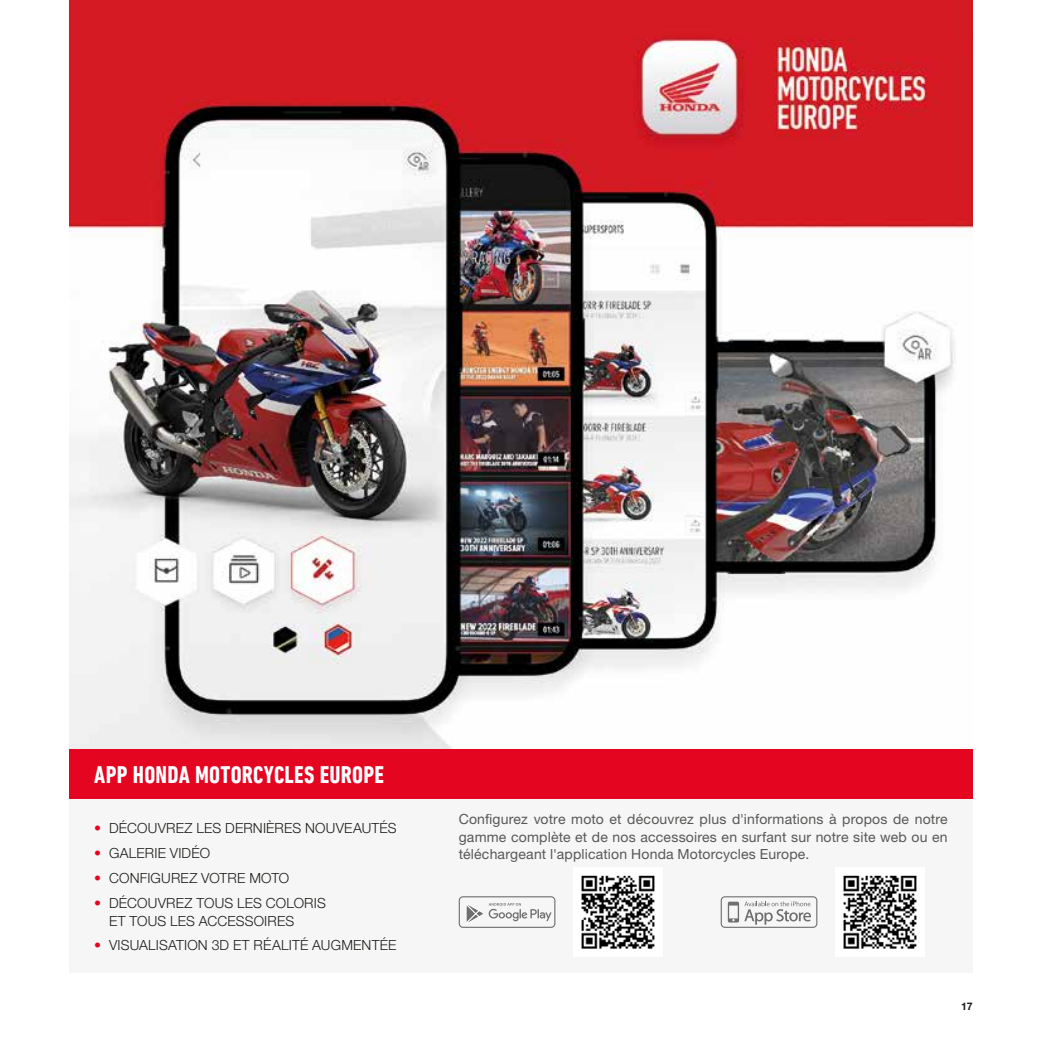
<style>
.page{position:relative;width:1042px;height:1042px;background:#fff}
.page>*{position:absolute;margin:0;border:0;box-sizing:border-box;transform-origin:0 0}
.t1{font:700 condensed 24.5px "DIN Next LT Pro";letter-spacing:.01em;color:#fff}
.t2{font:14px/17.5px "Helvetica Neue LT Std";letter-spacing:.015em;color:#575756;text-align:justify}
.t3{font:300 14px/17.5px "Helvetica Neue LT Std";letter-spacing:.015em;color:#1d1d1b}
.t4{font:700 10.5px "Helvetica Neue LT Std";color:#1d1d1b}
.s1{color:#e40521}
</style>
<div class="page">
<img style="left:69px;top:0;width:903px;height:749px">
<div style="left:69px;top:799px;width:903px;height:173px;background:#f6f6f6"></div>
<div style="left:69px;top:749px;width:903px;height:50px;background:#e40521"></div>
<img style="left:581px;top:875px;width:74px;height:74px">
<svg style="left:459px;top:896px;width:96px;height:32px"></svg>
<img style="left:843px;top:875px;width:74px;height:74px">
<svg style="left:721px;top:896px;width:96px;height:32px"></svg>
<h1 class="t1" style="left:94px;top:761px;width:291px">APP HONDA MOTORCYCLES EUROPE</h1>
<p class="t3" style="left:94px;top:819px;width:304px"><span class="s1">•</span> DÉCOUVREZ LES DERNIÈRES NOUVEAUTÉS</p>
<p class="t3" style="left:94px;top:844px;width:117px"><span class="s1">•</span> GALERIE VIDÉO</p>
<p class="t3" style="left:94px;top:869px;width:196px"><span class="s1">•</span> CONFIGUREZ VOTRE MOTO</p>
<p class="t3" style="left:109px;top:894px;width:218px;text-indent:-15px"><span class="s1">•</span> DÉCOUVREZ TOUS LES COLORIS<br>ET TOUS LES ACCESSOIRES</p>
<p class="t3" style="left:94px;top:936px;width:303px"><span class="s1">•</span> VISUALISATION 3D ET RÉALITÉ AUGMENTÉE</p>
<p class="t2" style="left:459px;top:810px;width:490px">Configurez votre moto et découvrez plus d'informations à propos de notre gamme complète et de nos accessoires en surfant sur notre site web ou en téléchargeant l'application Honda Motorcycles Europe.</p>
<p class="t4" style="left:961px;top:1000px;width:13px">17</p>
</div>
